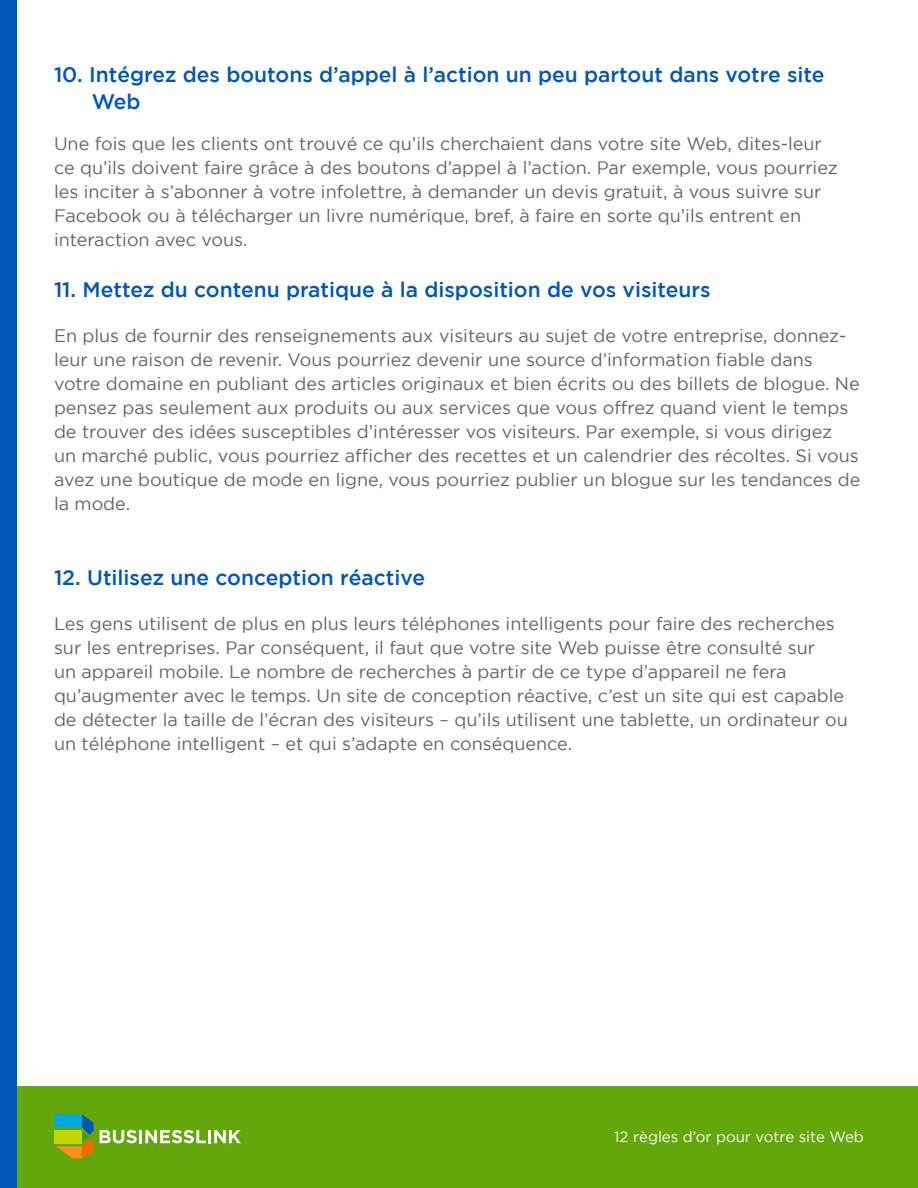
<style>
.page{position:relative;width:918px;height:1188px;background:#fff}
.page>*{position:absolute;margin:0;border:0;box-sizing:border-box;transform-origin:0 0}
.t1{font:500 21px/27px "Gotham";color:#0057b7}
.t2{font:18px/24px "Gotham";color:#646566}
.t3{font:15px "Gotham";color:#fff}
</style>
<div class="page">
<div style="left:0;top:1086px;width:918px;height:102px;background:#64a70b"></div>
<div style="left:0;top:0;width:16px;height:1188px;background:#0057b7"></div>
<svg style="left:54px;top:1114px;width:39px;height:44px"></svg>
<svg style="left:100px;top:1130px;width:141px;height:13px"></svg>
<p class="t1" style="left:92px;top:61px;width:734px;text-indent:-38px">10. Intégrez des boutons d’appel à l’action un peu partout dans votre site<br>Web</p>
<p class="t2" style="left:54px;top:131px;width:785px">Une fois que les clients ont trouvé ce qu’ils cherchaient dans votre site Web, dites-leur ce qu’ils doivent faire grâce à des boutons d’appel à l’action. Par exemple, vous pourriez les inciter à s’abonner à votre infolettre, à demander un devis gratuit, à vous suivre sur Facebook ou à télécharger un livre numérique, bref, à faire en sorte qu’ils entrent en interaction avec vous.</p>
<p class="t1" style="left:54px;top:276px;width:658px">11. Mettez du contenu pratique à la disposition de vos visiteurs</p>
<p class="t2" style="left:54px;top:323px;width:808px">En plus de fournir des renseignements aux visiteurs au sujet de votre entreprise, donnez&shy;leur une raison de revenir. Vous pourriez devenir une source d’information fiable dans votre domaine en publiant des articles originaux et bien écrits ou des billets de blogue. Ne pensez pas seulement aux produits ou aux services que vous offrez quand vient le temps de trouver des idées susceptibles d’intéresser vos visiteurs. Par exemple, si vous dirigez<br>un marché public, vous pourriez afficher des recettes et un calendrier des récoltes. Si vous avez une boutique de mode en ligne, vous pourriez publier un blogue sur les tendances de la mode.</p>
<p class="t1" style="left:54px;top:564px;width:373px">12. Utilisez une conception réactive</p>
<p class="t2" style="left:54px;top:611px;width:795px">Les gens utilisent de plus en plus leurs téléphones intelligents pour faire des recherches sur les entreprises. Par conséquent, il faut que votre site Web puisse être consulté sur<br>un appareil mobile. Le nombre de recherches à partir de ce type d’appareil ne fera qu’augmenter avec le temps. Un site de conception réactive, c’est un site qui est capable de détecter la taille de l’écran des visiteurs – qu’ils utilisent une tablette, un ordinateur ou un téléphone intelligent – et qui s’adapte en conséquence.</p>
<p class="t3" style="left:614px;top:1128px;width:251px">12 règles d’or pour votre site Web</p>
</div>
